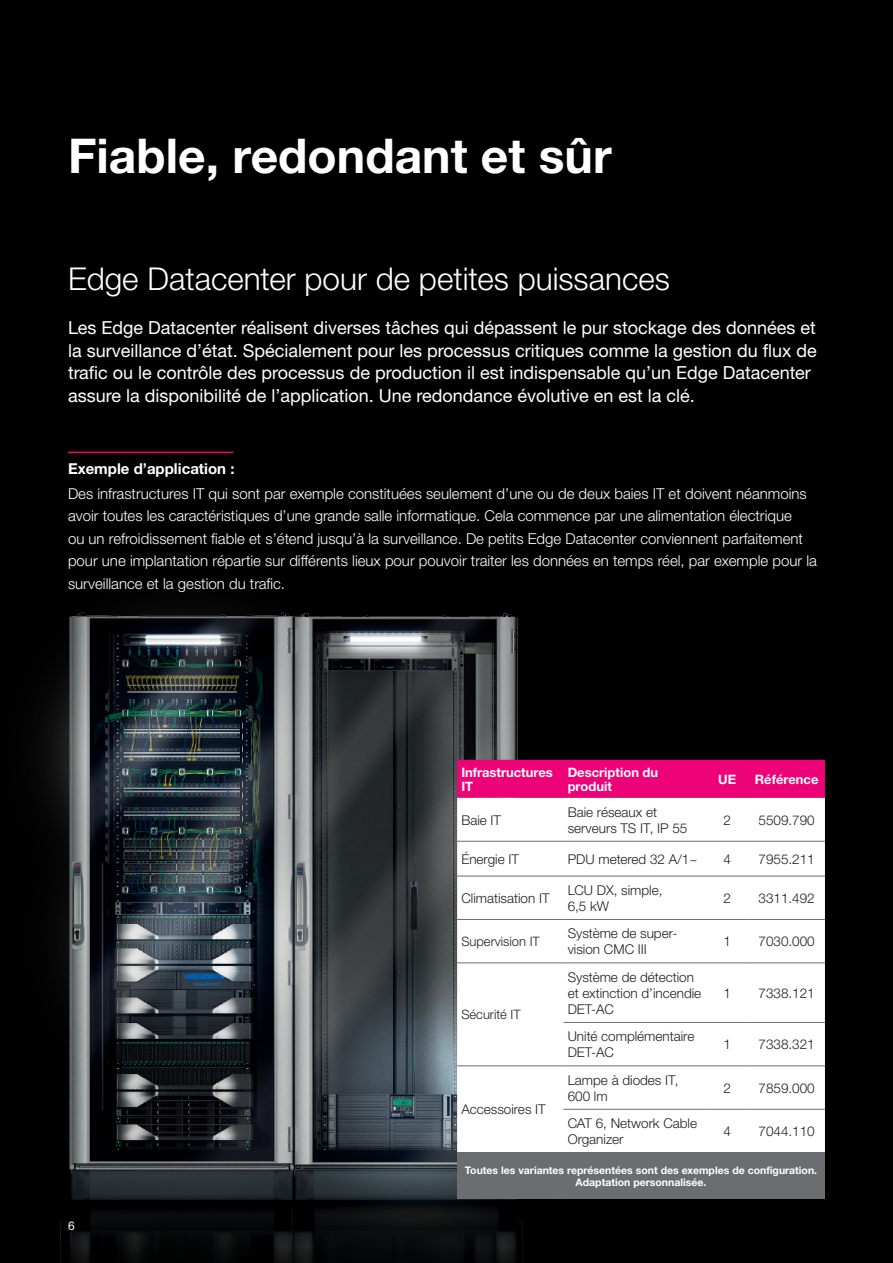
<style>
.page{position:relative;width:893px;height:1263px;background:#000}
.page>*{position:absolute;margin:0;border:0;box-sizing:border-box;transform-origin:0 0}
.t1{font:700 48px "Neue Helvetica For Rittal";color:#fff}
.t2{font:300 31.5px "Neue Helvetica For Rittal";color:#fff}
.t3{font:18px/22.5px "Neue Helvetica For Rittal";color:#fff}
.t4{font:300 15px/22.5px "Neue Helvetica For Rittal";color:#fff}
.t5{font:700 15px "Neue Helvetica For Rittal";color:#fff}
.t6{font:300 13.5px/16.2px "Neue Helvetica For Rittal";color:#231f20}
.t7{font:700 12.9px/13.6px "Neue Helvetica For Rittal";color:#fff}
.t8{font:300 12.9px "Neue Helvetica For Rittal";color:#231f20}
.t9{font:12px "Neue Helvetica For Rittal";color:#fff}
.t10{font:700 10.5px/12.6px "Neue Helvetica For Rittal";color:#fff;text-align:center}
</style>
<div class="page">
<img style="left:42px;top:451px;width:758px;height:812px">
<div style="left:457px;top:760px;width:368px;height:38px;background:#ed0277"></div>
<div style="left:457px;top:798px;width:368px;height:354px;background:#fff"></div>
<div style="left:457px;top:1152px;width:368px;height:47px;background:#6c6d70"></div>
<hr style="left:457px;top:841px;width:106px;height:1px;background:#6c6d70">
<hr style="left:457px;top:876px;width:106px;height:1px;background:#6c6d70">
<hr style="left:457px;top:919px;width:106px;height:1px;background:#6c6d70">
<hr style="left:563px;top:841px;width:143px;height:1px;background:#6c6d70">
<hr style="left:706px;top:841px;width:42px;height:1px;background:#6c6d70">
<hr style="left:748px;top:841px;width:77px;height:1px;background:#6c6d70">
<hr style="left:563px;top:876px;width:143px;height:1px;background:#6c6d70">
<hr style="left:706px;top:876px;width:42px;height:1px;background:#6c6d70">
<hr style="left:748px;top:876px;width:77px;height:1px;background:#6c6d70">
<hr style="left:563px;top:919px;width:143px;height:1px;background:#6c6d70">
<hr style="left:706px;top:919px;width:42px;height:1px;background:#6c6d70">
<hr style="left:748px;top:919px;width:77px;height:1px;background:#6c6d70">
<hr style="left:457px;top:962px;width:106px;height:1px;background:#6c6d70">
<hr style="left:563px;top:962px;width:143px;height:1px;background:#6c6d70">
<hr style="left:706px;top:962px;width:42px;height:1px;background:#6c6d70">
<hr style="left:748px;top:962px;width:77px;height:1px;background:#6c6d70">
<hr style="left:563px;top:1022px;width:143px;height:1px;background:#6c6d70">
<hr style="left:706px;top:1022px;width:42px;height:1px;background:#6c6d70">
<hr style="left:748px;top:1022px;width:77px;height:1px;background:#6c6d70">
<hr style="left:457px;top:1065px;width:106px;height:1px;background:#6c6d70">
<hr style="left:563px;top:1065px;width:143px;height:1px;background:#6c6d70">
<hr style="left:706px;top:1065px;width:42px;height:1px;background:#6c6d70">
<hr style="left:748px;top:1065px;width:77px;height:1px;background:#6c6d70">
<hr style="left:563px;top:1109px;width:143px;height:1px;background:#6c6d70">
<hr style="left:706px;top:1109px;width:42px;height:1px;background:#6c6d70">
<hr style="left:748px;top:1109px;width:77px;height:1px;background:#6c6d70">
<hr style="left:68px;top:452px;width:165px;height:1px;background:#ed0277">
<h1 class="t1" style="left:68px;top:126px;width:545px">Fiable, redondant et sûr</h1>
<h2 class="t2" style="left:68px;top:259px;width:603px">Edge Datacenter pour de petites puissances</h2>
<p class="t3" style="left:68px;top:316px;width:750px">Les Edge Datacenter réalisent diverses tâches qui dépassent le pur stockage des données et la surveillance d’état. Spécialement pour les processus critiques comme la gestion du flux de trafic ou le contrôle des processus de production il est indispensable qu’un Edge Datacenter assure la disponibilité de l’application. Une redondance évolutive en est la clé.</p>
<p class="t5" style="left:68px;top:459px;width:168px">Exemple d’application :</p>
<p class="t4" style="left:68px;top:482px;width:750px">Des infrastructures IT qui sont par exemple constituées seulement d’une ou de deux baies IT et doivent néanmoins avoir toutes les caractéristiques d’une grande salle informatique. Cela commence par une alimentation électrique<br>ou un refroidissement fiable et s’étend jusqu’à la surveillance. De petits Edge Datacenter conviennent parfaitement pour une implantation répartie sur différents lieux pour pouvoir traiter les données en temps réel, par exemple pour la surveillance et la gestion du trafic.</p>
<p class="t7" style="left:461px;top:765px;width:93px">Infrastructures<br>IT</p>
<p class="t7" style="left:568px;top:765px;width:92px">Description du produit</p>
<p class="t7" style="left:718px;top:772px;width:20px">UE</p>
<p class="t7" style="left:755px;top:772px;width:65px">Référence</p>
<p class="t6" style="left:461px;top:812px;width:41px">Baie IT</p>
<p class="t6" style="left:568px;top:803px;width:121px">Baie réseaux et serveurs TS IT, IP 55</p>
<p class="t6" style="left:723px;top:812px;width:9px">2</p>
<p class="t6" style="left:758px;top:812px;width:58px">5509.790</p>
<p class="t6" style="left:461px;top:851px;width:59px">Énergie IT</p>
<p class="t6" style="left:568px;top:851px;width:131px">PDU metered 32 A/1~</p>
<p class="t6" style="left:723px;top:851px;width:9px">4</p>
<p class="t6" style="left:758px;top:851px;width:58px">7955.211</p>
<p class="t6" style="left:461px;top:890px;width:90px">Climatisation IT</p>
<p class="t6" style="left:568px;top:882px;width:96px">LCU DX, simple,<br>6,5 kW</p>
<p class="t6" style="left:723px;top:890px;width:9px">2</p>
<p class="t6" style="left:758px;top:890px;width:58px">3311.492</p>
<p class="t8" style="left:461px;top:933px;width:80px">Supervision IT</p>
<p class="t6" style="left:568px;top:925px;width:110px">Système de super&shy;vision CMC III</p>
<p class="t6" style="left:723px;top:933px;width:9px">1</p>
<p class="t6" style="left:758px;top:933px;width:58px">7030.000</p>
<p class="t8" style="left:461px;top:1007px;width:61px">Sécurité IT</p>
<p class="t6" style="left:568px;top:968px;width:135px">Système de détection et extinction d’incendie<br>DET-AC</p>
<p class="t6" style="left:723px;top:985px;width:9px">1</p>
<p class="t6" style="left:758px;top:985px;width:58px">7338.121</p>
<p class="t6" style="left:568px;top:1028px;width:128px">Unité complémentaire<br>DET-AC</p>
<p class="t6" style="left:723px;top:1036px;width:9px">1</p>
<p class="t6" style="left:758px;top:1036px;width:58px">7338.321</p>
<p class="t9" style="left:68px;top:1218px;width:8px">6</p>
<p class="t6" style="left:568px;top:1071px;width:112px">Lampe à diodes IT,<br>600 lm</p>
<p class="t6" style="left:723px;top:1080px;width:9px">2</p>
<p class="t6" style="left:758px;top:1080px;width:58px">7859.000</p>
<p class="t6" style="left:568px;top:1115px;width:131px">CAT 6, Network Cable<br>Organizer</p>
<p class="t6" style="left:723px;top:1123px;width:9px">4</p>
<p class="t6" style="left:758px;top:1123px;width:58px">7044.110</p>
<p class="t10" style="left:465px;top:1163px;width:354px">Toutes les variantes représentées sont des exemples de configuration.<br>Adaptation personnalisée.</p>
<p class="t6" style="left:461px;top:1101px;width:86px">Accessoires IT</p>
</div>
